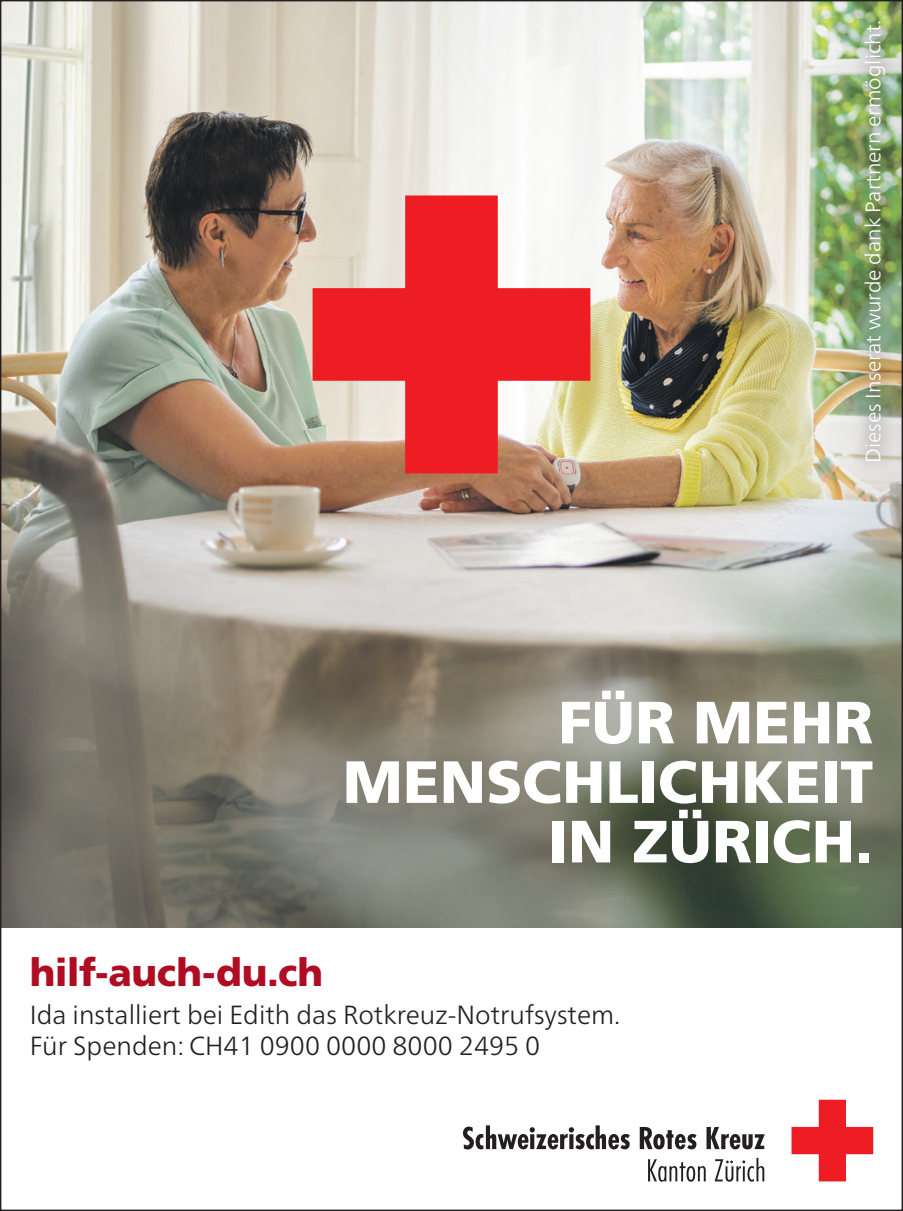
<style>
.page{position:relative;width:903px;height:1211px;background:#fff}
.page>*{position:absolute;margin:0;border:0;box-sizing:border-box;transform-origin:0 0}
.t1{font:900 59.5px/59.5px "Frutiger LT Std";color:#fff;text-align:right}
.t2{font:900 38.5px "Frutiger LT Std";letter-spacing:-.01em;color:#b00c22}
.t3{font:300 26.25px/31.5px "Frutiger Neue LT Pro";color:#231f20}
.t4{font:300 21px "Frutiger Neue LT Pro";color:#fff}
</style>
<div class="page">
<img style="left:2px;top:2px;width:899px;height:925px">
<div style="left:293px;top:637px;width:610px;height:280px;background:#282016;opacity:.25"></div>
<svg style="left:313px;top:195px;width:277px;height:278px;background:#e9716d"></svg>
<div style="left:849px;top:8px;width:51px;height:468px;background:#231f20;opacity:.75"></div>
<svg style="left:791px;top:1099px;width:82px;height:82px"></svg>
<svg style="left:463px;top:1125px;width:167px;height:24px"></svg>
<svg style="left:640px;top:1127px;width:56px;height:22px"></svg>
<svg style="left:706px;top:1127px;width:59px;height:22px"></svg>
<svg style="left:648px;top:1159px;width:37px;height:22px"></svg>
<svg style="left:686px;top:1166px;width:9px;height:15px"></svg>
<svg style="left:698px;top:1166px;width:8px;height:15px"></svg>
<svg style="left:714px;top:1157px;width:50px;height:24px"></svg>
<p class="t4" style="left:860px;top:463px;width:445px;rotate:-90deg">Dieses Inserat wurde dank Partnern ermöglicht.</p>
<h1 class="t1" style="left:343px;top:692px;width:532px">FÜR MEHR<br>MENSCHLICHKEIT<br>IN ZÜRICH.</h1>
<h2 class="t2" style="left:30px;top:949px;width:295px">hilf-auch-du.ch</h2>
<p class="t3" style="left:30px;top:998px;width:592px">Ida installiert bei Edith das Rotkreuz-Notrufsystem.<br>Für Spenden: CH41 0900 0000 8000 2495 0</p>
</div>
